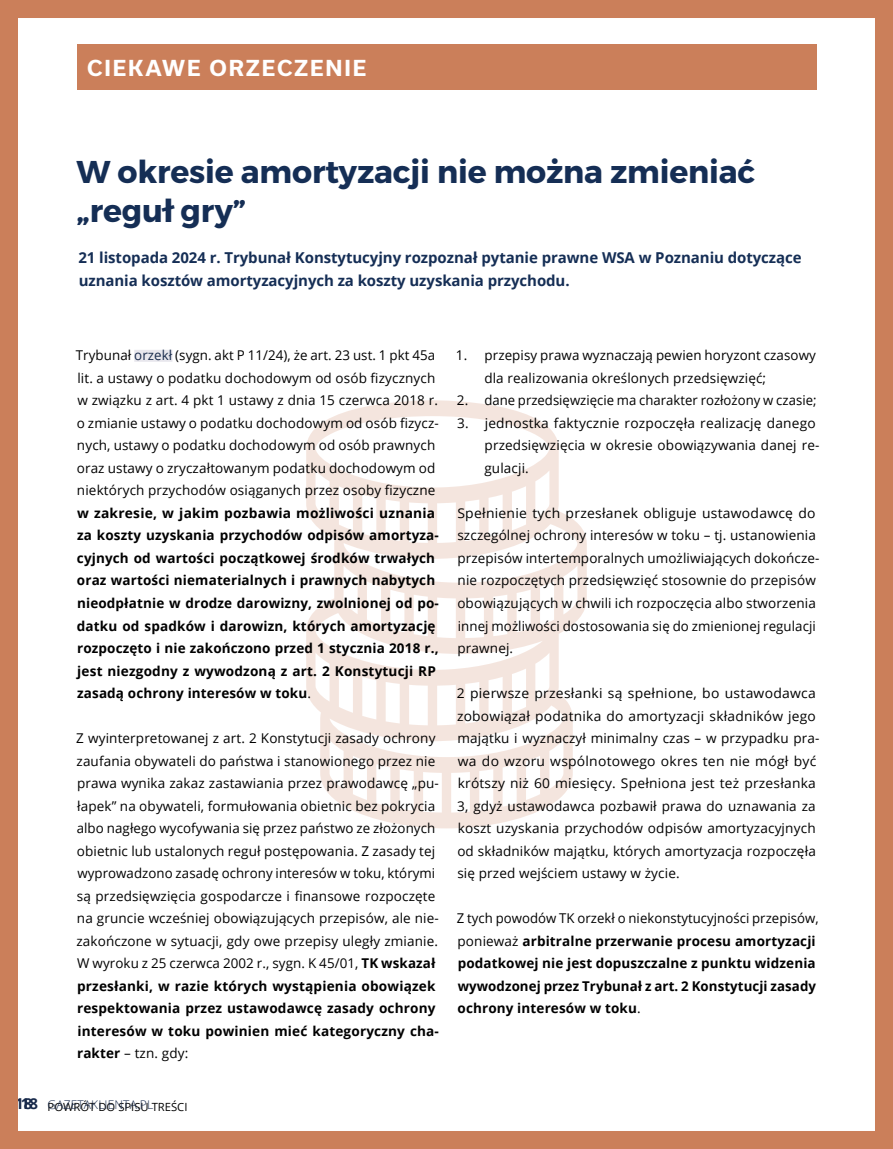
<style>
.page{position:relative;width:893px;height:1149px;background:#fff}
.page>*{position:absolute;margin:0;border:0;box-sizing:border-box;transform-origin:0 0}
.t1{font:31.5px/39px "Trueno Bd";letter-spacing:-.005em;color:#152e55}
.t2{font:700 21px "Usual";letter-spacing:.09em;color:#fff}
.t3{font:700 15px/22.5px "Open Sans";letter-spacing:-.005em;color:#152e55}
.t4{font:13.5px/22.5px "Open Sans";letter-spacing:.01em;color:#000}
.t5{font:700 13.5px/22.5px "Open Sans";letter-spacing:.01em;color:#000}
.t6{font:300 12px "Open Sans";letter-spacing:.01em;color:#182a4b}
.t7{font:11.25px "Open Sans";color:#000}
.s1{color:#182a4b}
.s2{font-weight:400}
.s3{font-weight:700}
.s4{font-weight:700;font-size:15px}
</style>
<div class="page">
<svg style="left:306px;top:400px;width:281px;height:428px"></svg>
<div style="left:0;top:0;width:893px;height:1148px;border:18px solid #cb7f5a"></div>
<div style="left:77px;top:45px;width:739px;height:45px;background:#cb7f5a"></div>
<div style="left:0;top:0;width:893px;height:18px;background:#cb7f5a"></div>
<hr style="left:0;top:1144px;width:893px;height:4px;background:#cb7f5a">
<div style="left:0;top:0;width:8px;height:1148px;background:#cb7f5a"></div>
<div style="left:885px;top:0;width:8px;height:1148px;background:#cb7f5a"></div>
<div style="left:134px;top:350px;width:38px;height:12px;background:#e8e7ed"></div>
<h2 class="t2" style="left:87px;top:56px;width:281px">CIEKAWE ORZECZENIE</h2>
<h1 class="t1" style="left:77px;top:153px;width:680px">W okresie amortyzacji nie można zmieniać „reguł gry”</h1>
<p class="t3" style="left:78px;top:246px;width:725px">21 listopada 2024 r. Trybunał Konstytucyjny rozpoznał pytanie prawne WSA w Poznaniu dotyczące uznania kosztów amortyzacyjnych za koszty uzyskania przychodu.</p>
<p class="t4" style="left:76px;top:344px;width:364px">Trybunał <span class="s1">orzekł</span> (sygn. akt P 11/24), że art. 23 ust. 1 pkt 45a lit. a ustawy o podatku dochodowym od osób fizycznych w związku z art. 4 pkt 1 ustawy z dnia 15 czerwca 2018 r. o zmianie ustawy o podatku dochodowym od osób fizycz&shy;nych, ustawy o podatku dochodowym od osób prawnych oraz ustawy o zryczałtowanym podatku dochodowym od niektórych przychodów osiąganych przez osoby fizyczne</p>
<p class="t5" style="left:77px;top:501px;width:363px">w zakresie, w jakim pozbawia możliwości uznania za koszty uzyskania przychodów odpisów amortyza&shy;cyjnych od wartości początkowej środków trwałych oraz wartości niematerialnych i prawnych nabytych nieodpłatnie w drodze darowizny, zwolnionej od po&shy;datku od spadków i darowizn, których amortyzację rozpoczęto i nie zakończono przed 1 stycznia 2018 r., jest niezgodny z wywodzoną z art. 2 Konstytucji RP zasadą ochrony interesów w toku<span class="s2">.</span></p>
<p class="t4" style="left:76px;top:726px;width:364px">Z wyinterpretowanej z art. 2 Konstytucji zasady ochrony zaufania obywateli do państwa i stanowionego przez nie prawa wynika zakaz zastawiania przez prawodawcę „pu&shy;łapek” na obywateli, formułowania obietnic bez pokrycia albo nagłego wycofywania się przez państwo ze złożonych obietnic lub ustalonych reguł postępowania. Z zasady tej wyprowadzono zasadę ochrony interesów w toku, którymi są przedsięwzięcia gospodarcze i finansowe rozpoczęte na gruncie wcześniej obowiązujących przepisów, ale nie&shy;zakończone w sytuacji, gdy owe przepisy uległy zmianie.<br>W wyroku z 25 czerwca 2002 r., sygn. K 45/01, <span class="s3">TK wskazał przesłanki, w razie których wystąpienia obowiązek respektowania przez ustawodawcę zasady ochrony interesów w toku powinien mieć kategoryczny cha&shy;rakter</span> – tzn. gdy:</p>
<p class="t7" style="left:15px;top:1099px;width:174px"><sup>18</sup> POWRÓT DO SPISU TREŚCI</p>
<p class="t6" style="left:21px;top:1096px;width:134px"><span class="s4">18</span> GAZETAKLIENTA.PL</p>
<p class="t4" style="left:484px;top:344px;width:333px;text-indent:-28px">1. przepisy prawa wyznaczają pewien horyzont czasowy dla realizowania określonych przedsięwzięć;</p>
<p class="t4" style="left:457px;top:389px;width:361px">2. dane przedsięwzięcie ma charakter rozłożony w czasie;</p>
<p class="t4" style="left:484px;top:411px;width:336px;text-indent:-27px">3. jednostka faktycznie rozpoczęła realizację danego przedsięwzięcia w okresie obowiązywania danej re&shy;gulacji.</p>
<p class="t4" style="left:457px;top:501px;width:364px">Spełnienie tych przesłanek obliguje ustawodawcę do szczególnej ochrony interesów w toku – tj. ustanowienia przepisów intertemporalnych umożliwiających dokończe&shy;nie rozpoczętych przedsięwzięć stosownie do przepisów obowiązujących w chwili ich rozpoczęcia albo stworzenia innej możliwości dostosowania się do zmienionej regulacji prawnej.</p>
<p class="t4" style="left:457px;top:681px;width:364px">2 pierwsze przesłanki są spełnione, bo ustawodawca zobowiązał podatnika do amortyzacji składników jego majątku i wyznaczył minimalny czas – w przypadku pra&shy;wa do wzoru wspólnotowego okres ten nie mógł być krótszy niż 60 miesięcy. Spełniona jest też przesłanka 3, gdyż ustawodawca pozbawił prawa do uznawania za koszt uzyskania przychodów odpisów amortyzacyjnych od składników majątku, których amortyzacja rozpoczęła się przed wejściem ustawy w życie.</p>
<p class="t5" style="left:457px;top:906px;width:363px"><span class="s2">Z tych powodów TK orzekł o niekonstytucyjności przepisów, ponieważ</span> arbitralne przerwanie procesu amortyzacji podatkowej nie jest dopuszczalne z punktu widzenia wywodzonej przez Trybunał z art. 2 Konstytucji zasady ochrony interesów w toku<span class="s2">.</span></p>
</div>
